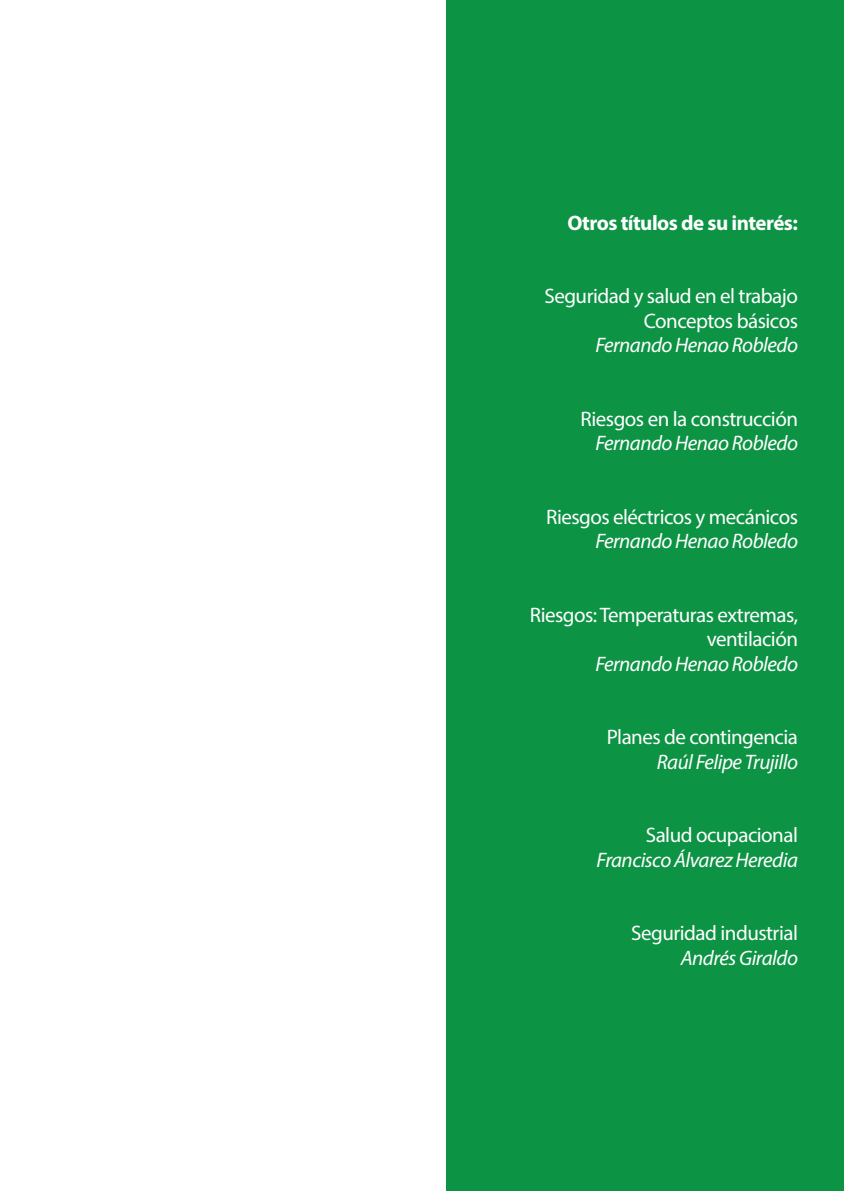
<style>
.page{position:relative;width:844px;height:1191px;background:#fff}
.page>*{position:absolute;margin:0;border:0;box-sizing:border-box;transform-origin:0 0}
.t1{font:21px/24.5px "Myriad Pro";letter-spacing:-.025em;color:#fff;text-align:right}
.t2{font:italic 21px "Myriad Pro";letter-spacing:-.025em;color:#fff}
.t3{font:700 21px "Myriad Pro";letter-spacing:-.025em;color:#fff}
</style>
<div class="page">
<div style="left:446px;top:0;width:397px;height:1191px;background:#0d9344"></div>
<p class="t3" style="left:567px;top:209px;width:232px">Otros títulos de su interés:</p>
<p class="t1" style="left:544px;top:283px;width:255px">Seguridad y salud en el trabajo<br>Conceptos básicos</p>
<p class="t2" style="left:595px;top:332px;width:204px">Fernando Henao Robledo</p>
<p class="t1" style="left:580px;top:406px;width:219px">Riesgos en la construcción</p>
<p class="t2" style="left:595px;top:430px;width:204px">Fernando Henao Robledo</p>
<p class="t1" style="left:546px;top:504px;width:253px">Riesgos eléctricos y mecánicos</p>
<p class="t2" style="left:595px;top:528px;width:204px">Fernando Henao Robledo</p>
<p class="t1" style="left:529px;top:602px;width:270px">Riesgos: Temperaturas extremas, ventilación</p>
<p class="t2" style="left:595px;top:651px;width:204px">Fernando Henao Robledo</p>
<p class="t1" style="left:606px;top:724px;width:193px">Planes de contingencia</p>
<p class="t2" style="left:656px;top:749px;width:143px">Raúl Felipe Trujillo</p>
<p class="t1" style="left:645px;top:822px;width:154px">Salud ocupacional</p>
<p class="t2" style="left:596px;top:847px;width:203px">Francisco Álvarez Heredia</p>
<p class="t1" style="left:631px;top:920px;width:168px">Seguridad industrial</p>
<p class="t2" style="left:680px;top:945px;width:119px">Andrés Giraldo</p>
</div>
